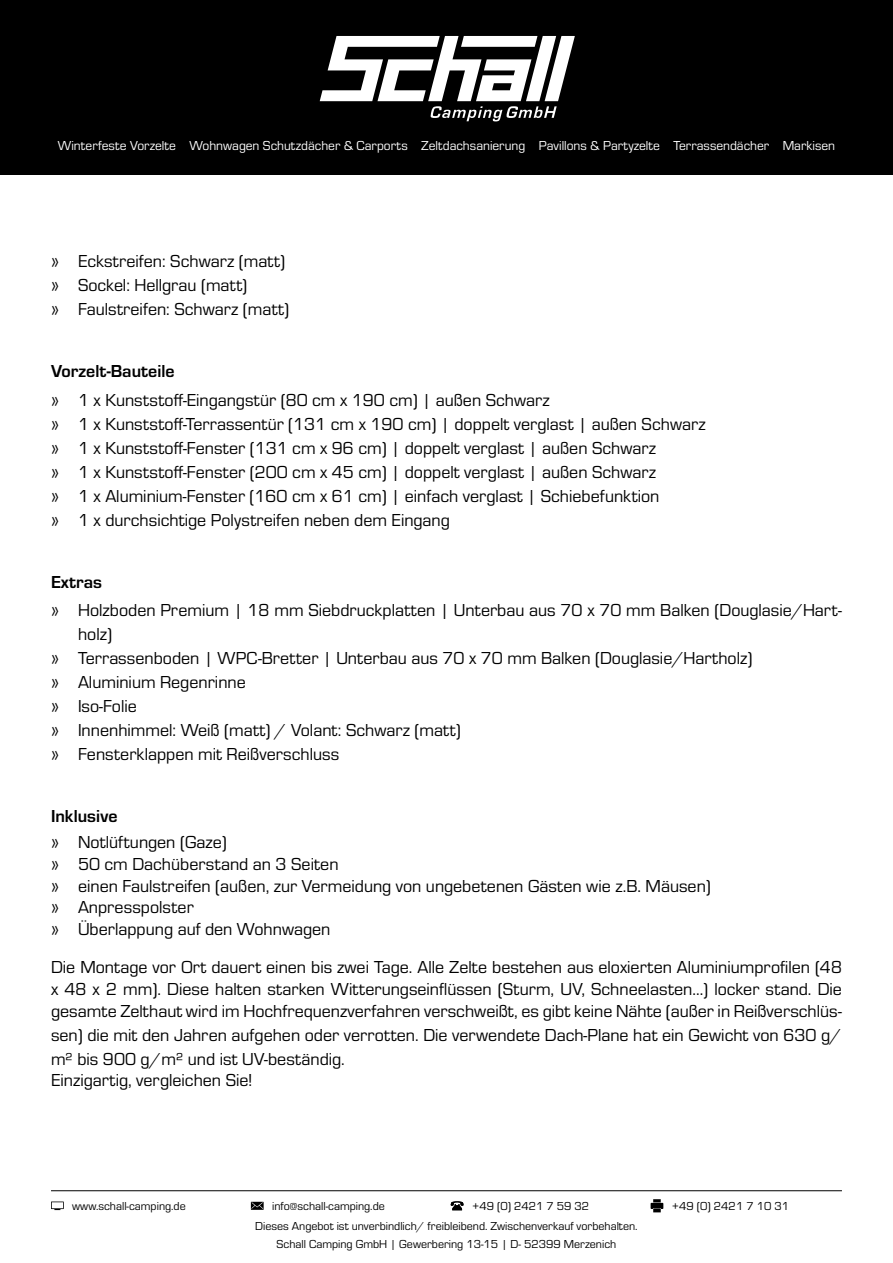
<style>
.page{position:relative;width:893px;height:1263px;background:#fff}
.page>*{position:absolute;margin:0;border:0;box-sizing:border-box;transform-origin:0 0}
.t1{font:18px/24px "Eurostile";color:#000}
.t2{font:700 18px "Eurostile";color:#000}
.t3{font:13.5px "Eurostile";color:#fff}
.t4{font:12px/18px "Eurostile";color:#000;text-align:center}
</style>
<div class="page">
<div style="left:0;top:0;width:893px;height:169px;background:#000"></div>
<hr style="left:0;top:171px;width:893px;height:4px;background:#000">
<hr style="left:51px;top:1190px;width:791px;height:1px;background:#000">
<svg style="left:320px;top:36px;width:255px;height:85px"></svg>
<svg style="left:51px;top:1201px;width:13px;height:9px"></svg>
<svg style="left:251px;top:1202px;width:13px;height:8px"></svg>
<svg style="left:451px;top:1201px;width:13px;height:9px"></svg>
<svg style="left:651px;top:1199px;width:12px;height:13px"></svg>
<p class="t3" style="left:58px;top:137px;width:779px">Winterfeste Vorzelte Wohnwagen Schutzdächer &amp; Carports Zeltdachsanierung Pavillons &amp; Partyzelte Terrassendächer Markisen</p>
<p class="t1" style="left:51px;top:248px;width:240px">» Eckstreifen: Schwarz (matt) » Sockel: Hellgrau (matt)<br>» Faulstreifen: Schwarz (matt)</p>
<p class="t2" style="left:51px;top:358px;width:125px">Vorzelt-Bauteile</p>
<p class="t1" style="left:51px;top:387px;width:656px">» 1 x Kunststoff-Eingangstür (80 cm x 190 cm) | außen Schwarz<br>» 1 x Kunststoff-Terrassentür (131 cm x 190 cm) | doppelt verglast | außen Schwarz » 1 x Kunststoff-Fenster (131 cm x 96 cm) | doppelt verglast | außen Schwarz<br>» 1 x Kunststoff-Fenster (200 cm x 45 cm) | doppelt verglast | außen Schwarz<br>» 1 x Aluminium-Fenster (160 cm x 61 cm) | einfach verglast | Schiebefunktion<br>» 1 x durchsichtige Polystreifen neben dem Eingang</p>
<p class="t2" style="left:51px;top:569px;width:52px">Extras</p>
<p class="t1" style="left:51px;top:597px;width:792px">» Holzboden Premium | 18 mm Siebdruckplatten | Unterbau aus 70 x 70 mm Balken (Douglasie/Hart-</p>
<p class="t1" style="left:78px;top:621px;width:36px">holz)</p>
<p class="t1" style="left:51px;top:645px;width:703px">» Terrassenboden | WPC-Bretter | Unterbau aus 70 x 70 mm Balken (Douglasie/Hartholz)</p>
<p class="t1" style="left:51px;top:669px;width:196px">» Aluminium Regenrinne</p>
<p class="t1" style="left:51px;top:693px;width:87px">» Iso-Folie</p>
<p class="t1" style="left:51px;top:717px;width:411px">» Innenhimmel: Weiß (matt) / Volant: Schwarz (matt)</p>
<p class="t1" style="left:51px;top:741px;width:290px">» Fensterklappen mit Reißverschluss</p>
<p class="t2" style="left:51px;top:803px;width:68px">Inklusive</p>
<p class="t1" style="left:51px;top:831px;width:661px;line-height:21.6px">» Notlüftungen (Gaze)<br>» 50 cm Dachüberstand an 3 Seiten<br>» einen Faulstreifen (außen, zur Vermeidung von ungebetenen Gästen wie z.B. Mäusen) » Anpresspolster<br>» Überlappung auf den Wohnwagen</p>
<p class="t1" style="left:51px;top:956px;width:792px;line-height:21.6px;text-align:justify">Die Montage vor Ort dauert einen bis zwei Tage. Alle Zelte bestehen aus eloxierten Aluminiumprofilen (48 x 48 x 2 mm). Diese halten starken Witterungseinflüssen (Sturm, UV, Schneelasten...) locker stand. Die gesamte Zelthaut wird im Hochfrequenzverfahren verschweißt, es gibt keine Nähte (außer in Reißverschlüs-</p>
<p class="t1" style="left:51px;top:1022px;width:792px">sen) die mit den Jahren aufgehen oder verrotten. Die verwendete Dach-Plane hat ein Gewicht von 630 g/ m² bis 900 g/m² und ist UV-beständig.</p>
<p class="t1" style="left:51px;top:1067px;width:203px">Einzigartig, vergleichen Sie!</p>
<p class="t4" style="left:72px;top:1196px;width:115px">www.schall-camping.de</p>
<p class="t4" style="left:272px;top:1196px;width:114px">info@schall-camping.de</p>
<p class="t4" style="left:472px;top:1196px;width:119px">+49 (0) 2421 7 59 32</p>
<p class="t4" style="left:672px;top:1196px;width:119px">+49 (0) 2421 7 10 31</p>
<p class="t4" style="left:255px;top:1216px;width:384px">Dieses Angebot ist unverbindlich/ freibleibend. Zwischenverkauf vorbehalten.<br>Schall Camping GmbH | Gewerbering 13-15 | D- 52399 Merzenich</p>
</div>
